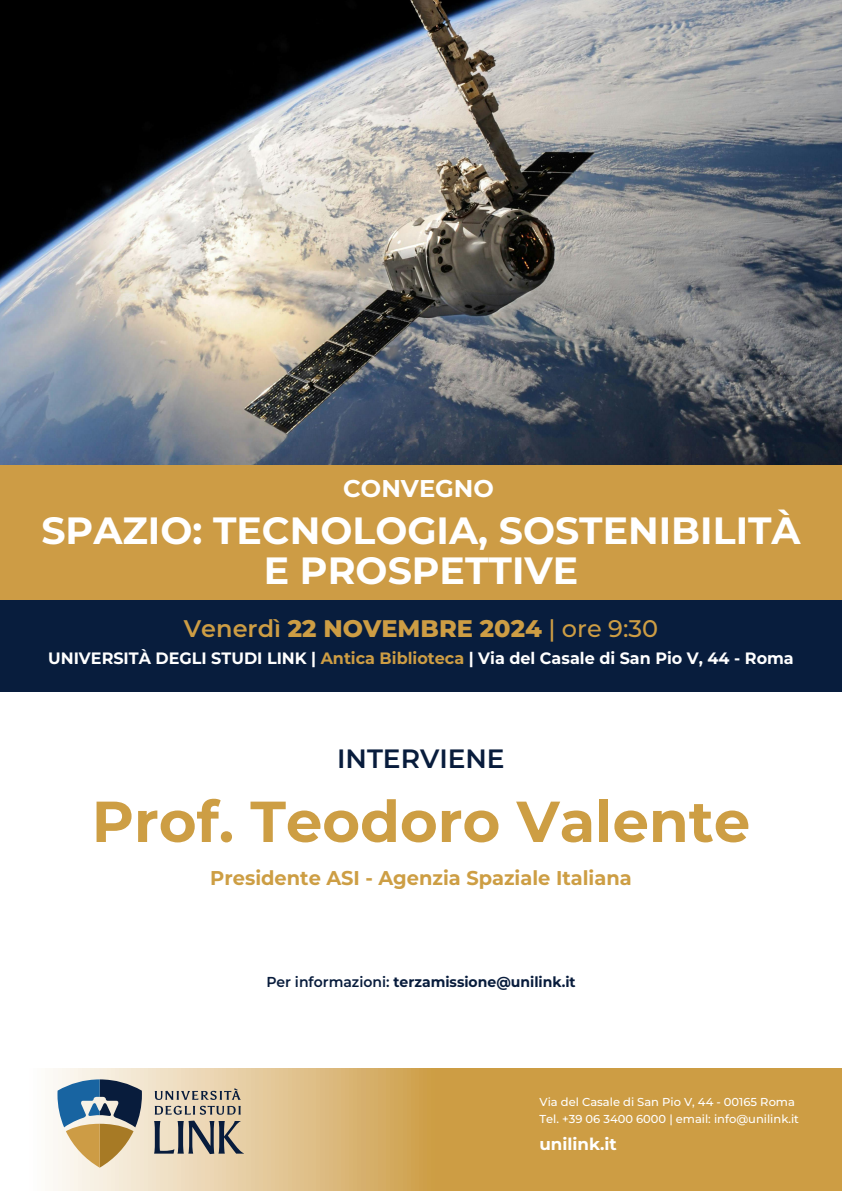
<style>
.page{position:relative;width:842px;height:1191px;background:#fff}
.page>*{position:absolute;margin:0;border:0;box-sizing:border-box;transform-origin:0 0}
.t1{font:700 57.6px "Montserrat";color:#cd9e44}
.t2{font:700 37.9px/40px "Montserrat";color:#fff;text-align:center}
.t3{font:600 26.5px "Montserrat";color:#081c3c}
.t4{font:700 24.2px "Montserrat";color:#fff}
.t5{font:800 24px "Montserrat";color:#cd9d44}
.t6{font:700 19.9px "Montserrat";color:#cd9e44}
.t7{font:700 16.7px "Montserrat";color:#fff}
.t8{font:700 16.4px "Montserrat";color:#fff}
.t9{font:700 14.4px "Montserrat";color:#081c3c}
.t10{font:500 11.5px/16.7px "Montserrat";color:#fff}
.s1{font-weight:600}
.s2{font-weight:500}
.s3{color:#cd9d44}
</style>
<div class="page">
<img style="left:0;top:0;width:842px;height:466px">
<div style="left:0;top:600px;width:842px;height:92px;background:#081d3d"></div>
<div style="left:0;top:466px;width:842px;height:134px;background:#cd9c45"></div>
<svg style="left:53px;top:1068px;width:789px;height:123px;background:#d5ac63"></svg>
<svg style="left:154px;top:1120px;width:90px;height:34px;background:#9b958c"></svg>
<svg style="left:155px;top:1088px;width:86px;height:26px;background:#b8ad9c"></svg>
<svg style="left:57px;top:1079px;width:85px;height:88px;background:#96988e"></svg>
<h3 class="t4" style="left:343px;top:472px;width:152px">CONVEGNO</h3>
<h2 class="t2" style="left:41px;top:509px;width:761px">SPAZIO: TECNOLOGIA, SOSTENIBILITÀ<br>E PROSPETTIVE</h2>
<h3 class="t5" style="left:184px;top:613px;width:476px"><span class="s1">Venerdì</span> 22 NOVEMBRE 2024 <span class="s2">| ore 9:30</span></h3>
<h3 class="t8" style="left:48px;top:647px;width:747px">UNIVERSITÀ DEGLI STUDI LINK | <span class="s3">Antica Biblioteca</span> | Via del Casale di San Pio V, 44 - Roma</h3>
<h3 class="t3" style="left:337px;top:741px;width:169px">INTERVIENE</h3>
<h1 class="t1" style="left:92px;top:783px;width:660px">Prof. Teodoro Valente</h1>
<h3 class="t6" style="left:210px;top:864px;width:423px">Presidente ASI - Agenzia Spaziale Italiana</h3>
<p class="t9" style="left:266px;top:972px;width:311px"><span class="s1">Per informazioni:</span> terzamissione@unilink.it</p>
<p class="t10" style="left:539px;top:1093px;width:261px">Via del Casale di San Pio V, 44 - 00165 Roma<br>Tel. +39 06 3400 6000 | email: info@unilink.it</p>
<h3 class="t7" style="left:539px;top:1132px;width:79px">unilink.it</h3>
</div>
